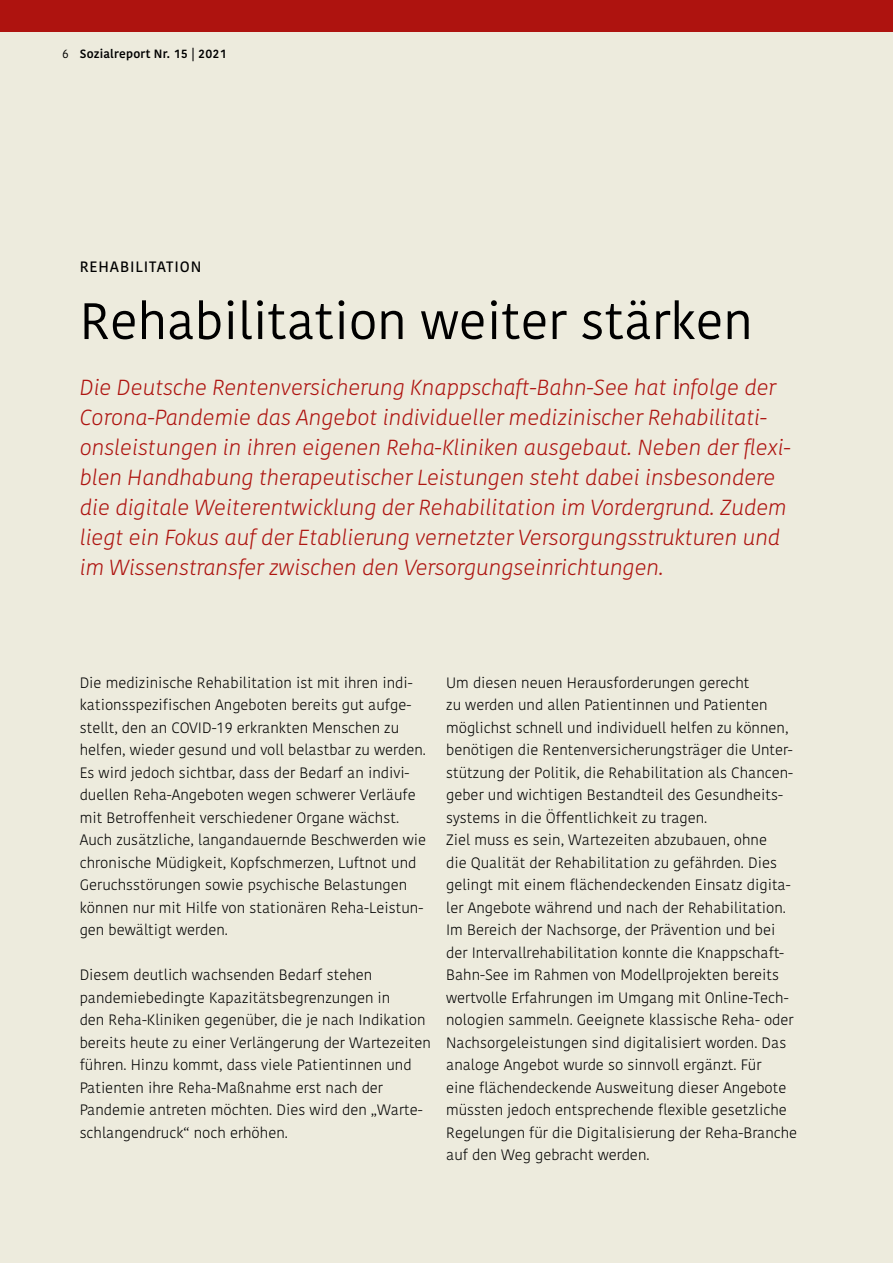
<style>
.page{position:relative;width:893px;height:1263px;background:#edebdd}
.page>*{position:absolute;margin:0;border:0;box-sizing:border-box;transform-origin:0 0}
._03_Texte_Headline_Kohinoor_Regular_34pt{font:51px "Kohinoor KBS";color:#000}
._03_Texte_Teaser_Kohinoor_Roman_14_5pt{font:italic 300 21.75px/30px "Kohinoor KBS";color:#ae130f}
._03_Texte_Fließtext_Kohinoor_Light_10pt{font:300 15px/22.5px "Kohinoor KBS";color:#000}
._03_Texte_Dachzeile_Kohinoor_Medium_10pt{font:500 15px "Kohinoor KBS";letter-spacing:.06em;color:#000}
.t1{font:600 12px "Kohinoor KBS";letter-spacing:.02em;color:#000}
.s1{font-weight:400}
</style>
<div class="page">
<div style="left:0;top:0;width:893px;height:32px;background:#ae130f"></div>
<p class="t1" style="left:62px;top:46px;width:166px"><span class="s1">6</span> Sozialreport Nr. 15 | 2021</p>
<p class="_03_Texte_Dachzeile_Kohinoor_Medium_10pt" style="left:80px;top:257px;width:123px">REHABILITATION</p>
<h1 class="_03_Texte_Headline_Kohinoor_Regular_34pt" style="left:80px;top:289px;width:674px">Rehabilitation weiter stärken</h1>
<p class="_03_Texte_Teaser_Kohinoor_Roman_14_5pt" style="left:80px;top:373px;width:713px">Die Deutsche Rentenversicherung Knappschaft-Bahn-See hat infolge der Corona-Pandemie das Angebot individueller medizinischer Rehabilitati&shy;onsleistungen in ihren eigenen Reha-Kliniken ausgebaut. Neben der flexi&shy;blen Handhabung therapeutischer Leistungen steht dabei insbesondere die digitale Weiterentwicklung der Rehabilitation im Vordergrund. Zudem liegt ein Fokus auf der Etablierung vernetzter Versorgungsstrukturen und im Wissenstransfer zwischen den Versorgungseinrichtungen.</p>
<p class="_03_Texte_Fließtext_Kohinoor_Light_10pt" style="left:80px;top:672px;width:348px">Die medizinische Rehabilitation ist mit ihren indi&shy;kationsspezifischen Angeboten bereits gut aufge&shy;stellt, den an COVID-19 erkrankten Menschen zu helfen, wieder gesund und voll belastbar zu werden.<br>Es wird jedoch sichtbar, dass der Bedarf an indivi&shy;duellen Reha-Angeboten wegen schwerer Verläufe mit Betroffenheit verschiedener Organe wächst.<br>Auch zusätzliche, langandauernde Beschwerden wie chronische Müdigkeit, Kopfschmerzen, Luftnot und Geruchsstörungen sowie psychische Belastungen können nur mit Hilfe von stationären Reha-Leistun&shy;gen bewältigt werden.</p>
<p class="_03_Texte_Fließtext_Kohinoor_Light_10pt" style="left:80px;top:964px;width:353px">Diesem deutlich wachsenden Bedarf stehen pandemiebedingte Kapazitätsbegrenzungen in<br>den Reha-Kliniken gegenüber, die je nach Indikation bereits heute zu einer Verlängerung der Wartezeiten führen. Hinzu kommt, dass viele Patientinnen und Patienten ihre Reha-Maßnahme erst nach der Pandemie antreten möchten. Dies wird den „Warte&shy;schlangendruck“ noch erhöhen.</p>
<p class="_03_Texte_Fließtext_Kohinoor_Light_10pt" style="left:446px;top:672px;width:348px">Um diesen neuen Herausforderungen gerecht<br>zu werden und allen Patientinnen und Patienten möglichst schnell und individuell helfen zu können, benötigen die Rentenversicherungsträger die Unter&shy;stützung der Politik, die Rehabilitation als Chancen&shy;geber und wichtigen Bestandteil des Gesundheits&shy;systems in die Öffentlichkeit zu tragen.</p>
<p class="_03_Texte_Fließtext_Kohinoor_Light_10pt" style="left:446px;top:829px;width:353px">Ziel muss es sein, Wartezeiten abzubauen, ohne<br>die Qualität der Rehabilitation zu gefährden. Dies gelingt mit einem flächendeckenden Einsatz digita&shy;ler Angebote während und nach der Rehabilitation.<br>Im Bereich der Nachsorge, der Prävention und bei der Intervallrehabilitation konnte die Knappschaft-Bahn-See im Rahmen von Modellprojekten bereits wertvolle Erfahrungen im Umgang mit Online-Tech&shy;nologien sammeln. Geeignete klassische Reha- oder Nachsorgeleistungen sind digitalisiert worden. Das analoge Angebot wurde so sinnvoll ergänzt. Für<br>eine flächendeckende Ausweitung dieser Angebote müssten jedoch entsprechende flexible gesetzliche Regelungen für die Digitalisierung der Reha-Branche auf den Weg gebracht werden.</p>
</div>
